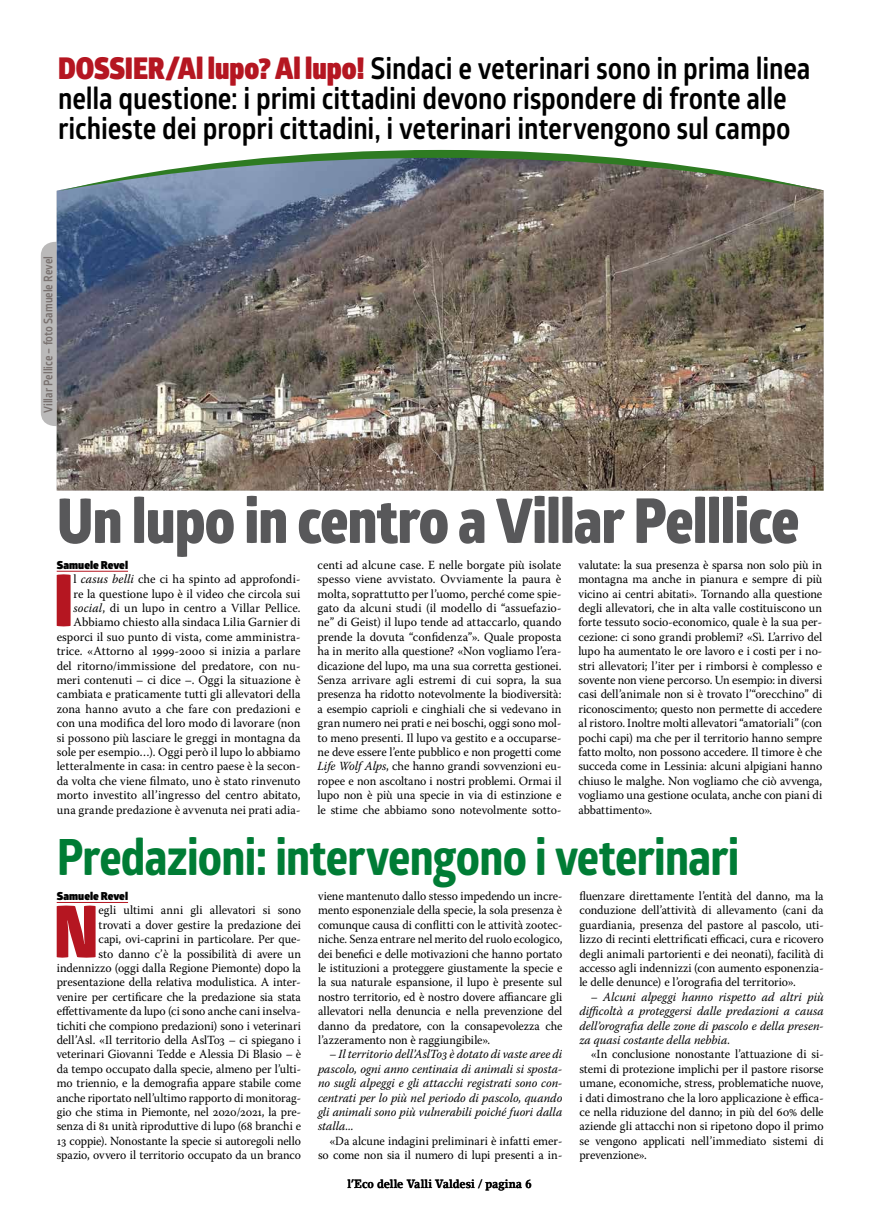
<style>
.page{position:relative;width:879px;height:1219px;background:#fff}
.page>*{position:absolute;margin:0;border:0;box-sizing:border-box;transform-origin:0 0}
.t1{font:900 72.4px "Glober";color:#b51621;scale:.88 1}
.t2{font:800 62px "Glober";letter-spacing:-.015em;color:#58585a;scale:.88 1}
.t3{font:700 50px "Globerx";letter-spacing:-.015em;color:#007c35;scale:.88 1}
.t4{font:700 30px/30px "Glober";letter-spacing:-.005em;color:#000;scale:.88 1}
.t5{font:12.4px/14.4px "Warnock Pro";color:#000;text-align:justify;scale:.96 1}
.t6{font:12.4px/14.4px "Warnock Pro";color:#000;text-align:right}
.t7{font:12.4px/14.4px "Warnock Pro";color:#000;text-align:justify;scale:.95 1}
.t8{font:italic 12.4px/14.4px "Warnock Pro";letter-spacing:-.005em;color:#000;text-align:justify;scale:.96 1}
.t9{font:700 12px "Lino Letter Std";letter-spacing:-.005em;color:#000;scale:.88 1}
.t10{font:700 12px "Glober";letter-spacing:-.005em;color:#78706e;scale:.88 1}
.t11{font:900 11px "Glober";letter-spacing:.01em;color:#000}
.s1{font-weight:900;color:#b51621}
.s2{font-style:italic}
</style>
<div class="page">
<svg style="left:41px;top:241px;width:16px;height:186px;background:#bababa"></svg>
<hr style="left:57px;top:571px;width:71px;height:1px;background:#b51621">
<hr style="left:57px;top:902px;width:71px;height:1px;background:#b51621">
<img style="left:57px;top:190px;width:766px;height:301px">
<svg style="left:58px;top:150px;width:765px;height:41px"></svg>
<h3 class="t4" style="left:58px;top:53px;width:856px"><span class="s1">DOSSIER/Al lupo? Al lupo!</span> Sindaci e veterinari sono in prima linea nella questione: i primi cittadini devono rispondere di fronte alle richieste dei propri cittadini, i veterinari intervengono sul campo</h3>
<p class="t10" style="left:40px;top:413px;width:180px;rotate:-90deg">Villar Pellice – foto Samuele Revel</p>
<h2 class="t2" style="left:57px;top:475px;width:845px">Un lupo in centro a Villar Pelllice</h2>
<p class="t11" style="left:57px;top:556px;width:73px">Samuele Revel</p>
<h1 class="t1" style="left:54px;top:545px;width:24px">I</h1>
<p class="t6" style="left:57px;top:572px;width:245px">l <span class="s2">casus belli</span> che ci ha spinto ad approfondi-<br>re la questione lupo è il video che circola sui <span class="s2">social</span>, di un lupo in centro a Villar Pellice.<br>Abbiamo chiesto alla sindaca Lilia Garnier di esporci il suo punto di vista, come amministra&shy;trice. «Attorno al 1999-2000 si inizia a parlare del ritorno/immissione del predatore, con nu&shy;meri contenuti – ci dice –. Oggi la situazione è cambiata e praticamente tutti gli allevatori della zona hanno avuto a che fare con predazioni e con una modifica del loro modo di lavorare (non si possono più lasciare le greggi in montagna da sole per esempio…). Oggi però il lupo lo abbiamo letteralmente in casa: in centro paese è la secon&shy;da volta che viene filmato, uno è stato rinvenuto morto investito all’ingresso del centro abitato, una grande predazione è avvenuta nei prati adia-</p>
<p class="t6" style="left:317px;top:557px;width:245px;text-align:justify">centi ad alcune case. E nelle borgate più isolate spesso viene avvistato. Ovviamente la paura è molta, soprattutto per l’uomo, perché come spie&shy;gato da alcuni studi (il modello di “assuefazio&shy;ne” di Geist) il lupo tende ad attaccarlo, quando prende la dovuta “confidenza”». Quale proposta ha in merito alla questione? «Non vogliamo l’era&shy;dicazione del lupo, ma una sua corretta gestionei.<br>Senza arrivare agli estremi di cui sopra, la sua presenza ha ridotto notevolmente la biodiversità: a esempio caprioli e cinghiali che si vedevano in gran numero nei prati e nei boschi, oggi sono mol&shy;to meno presenti. Il lupo va gestito e a occuparse&shy;ne deve essere l’ente pubblico e non progetti come <span class="s2">Life Wolf Alps</span>, che hanno grandi sovvenzioni eu&shy;ropee e non ascoltano i nostri problemi. Ormai il lupo non è più una specie in via di estinzione e le stime che abbiamo sono notevolmente sotto-</p>
<p class="t5" style="left:578px;top:557px;width:255px">valutate: la sua presenza è sparsa non solo più in montagna ma anche in pianura e sempre di più vicino ai centri abitati». Tornando alla questione degli allevatori, che in alta valle costituiscono un forte tessuto socio-economico, quale è la sua per&shy;cezione: ci sono grandi problemi? «Sì. L’arrivo del lupo ha aumentato le ore lavoro e i costi per i no&shy;stri allevatori; l’iter per i rimborsi è complesso e sovente non viene percorso. Un esempio: in diversi casi dell’animale non si è trovato l’“orecchino” di riconoscimento; questo non permette di accedere al ristoro. Inoltre molti allevatori “amatoriali” (con pochi capi) ma che per il territorio hanno sempre fatto molto, non possono accedere. Il timore è che succeda come in Lessinia: alcuni alpigiani hanno chiuso le malghe. Non vogliamo che ciò avvenga, vogliamo una gestione oculata, anche con piani di abbattimento».</p>
<h3 class="t3" style="left:57px;top:821px;width:777px">Predazioni: intervengono i veterinari</h3>
<p class="t11" style="left:57px;top:888px;width:73px">Samuele Revel</p>
<h1 class="t1" style="left:54px;top:876px;width:52px">N</h1>
<p class="t5" style="left:57px;top:903px;width:256px;text-align:right">egli ultimi anni gli allevatori si sono<br>trovati a dover gestire la predazione dei<br>capi, ovi-caprini in particolare. Per que-<br>sto danno c’è la possibilità di avere un indennizzo (oggi dalla Regione Piemonte) dopo la presentazione della relativa modulistica. A inter&shy;venire per certificare che la predazione sia stata effettivamente da lupo (ci sono anche cani inselva&shy;tichiti che compiono predazioni) sono i veterinari dell’Asl. «Il territorio della AslTo3 – ci spiegano i veterinari Giovanni Tedde e Alessia Di Blasio – è da tempo occupato dalla specie, almeno per l’ulti&shy;mo triennio, e la demografia appare stabile come anche riportato nell’ultimo rapporto di monitorag&shy;gio che stima in Piemonte, nel 2020/2021, la pre&shy;senza di 81 unità riproduttive di lupo (68 branchi e 13 coppie). Nonostante la specie si autoregoli nello spazio, ovvero il territorio occupato da un branco</p>
<p class="t7" style="left:318px;top:889px;width:259px">viene mantenuto dallo stesso impedendo un incre&shy;mento esponenziale della specie, la sola presenza è comunque causa di conflitti con le attività zootec&shy;niche. Senza entrare nel merito del ruolo ecologico, dei benefici e delle motivazioni che hanno portato le istituzioni a proteggere giustamente la specie e la sua naturale espansione, il lupo è presente sul nostro territorio, ed è nostro dovere affiancare gli allevatori nella denuncia e nella prevenzione del danno da predatore, con la consapevolezza che l’azzeramento non è raggiungibile».</p>
<p class="t8" style="left:318px;top:1047px;width:256px;text-indent:11px">– Il territorio dell’AslTo3 è dotato di vaste aree di pascolo, ogni anno centinaia di animali si sposta&shy;no sugli alpeggi e gli attacchi registrati sono con&shy;centrati per lo più nel periodo di pascolo, quando gli animali sono più vulnerabili poiché fuori dalla stalla...</p>
<p class="t5" style="left:318px;top:1133px;width:256px;text-align:right">«Da alcune indagini preliminari è infatti emer&shy;so come non sia il numero di lupi presenti a in-</p>
<p class="t9" style="left:347px;top:1176px;width:211px">l’Eco delle Valli Valdesi / pagina 6</p>
<p class="t5" style="left:579px;top:889px;width:256px">fluenzare direttamente l’entità del danno, ma la conduzione dell’attività di allevamento (cani da guardiania, presenza del pastore al pascolo, uti&shy;lizzo di recinti elettrificati efficaci, cura e ricovero degli animali partorienti e dei neonati), facilità di accesso agli indennizzi (con aumento esponenzia&shy;le delle denunce) e l’orografia del territorio».</p>
<p class="t8" style="left:579px;top:989px;width:256px;text-indent:11px">– Alcuni alpeggi hanno rispetto ad altri più difficoltà a proteggersi dalle predazioni a causa dell’orografia delle zone di pascolo e della presen&shy;za quasi costante della nebbia.</p>
<p class="t5" style="left:579px;top:1047px;width:256px;text-indent:11px">«In conclusione nonostante l’attuazione di si&shy;stemi di protezione implichi per il pastore risorse umane, economiche, stress, problematiche nuove, i dati dimostrano che la loro applicazione è effica&shy;ce nella riduzione del danno; in più del 60% delle aziende gli attacchi non si ripetono dopo il primo se vengono applicati nell’immediato sistemi di prevenzione».</p>
</div>
